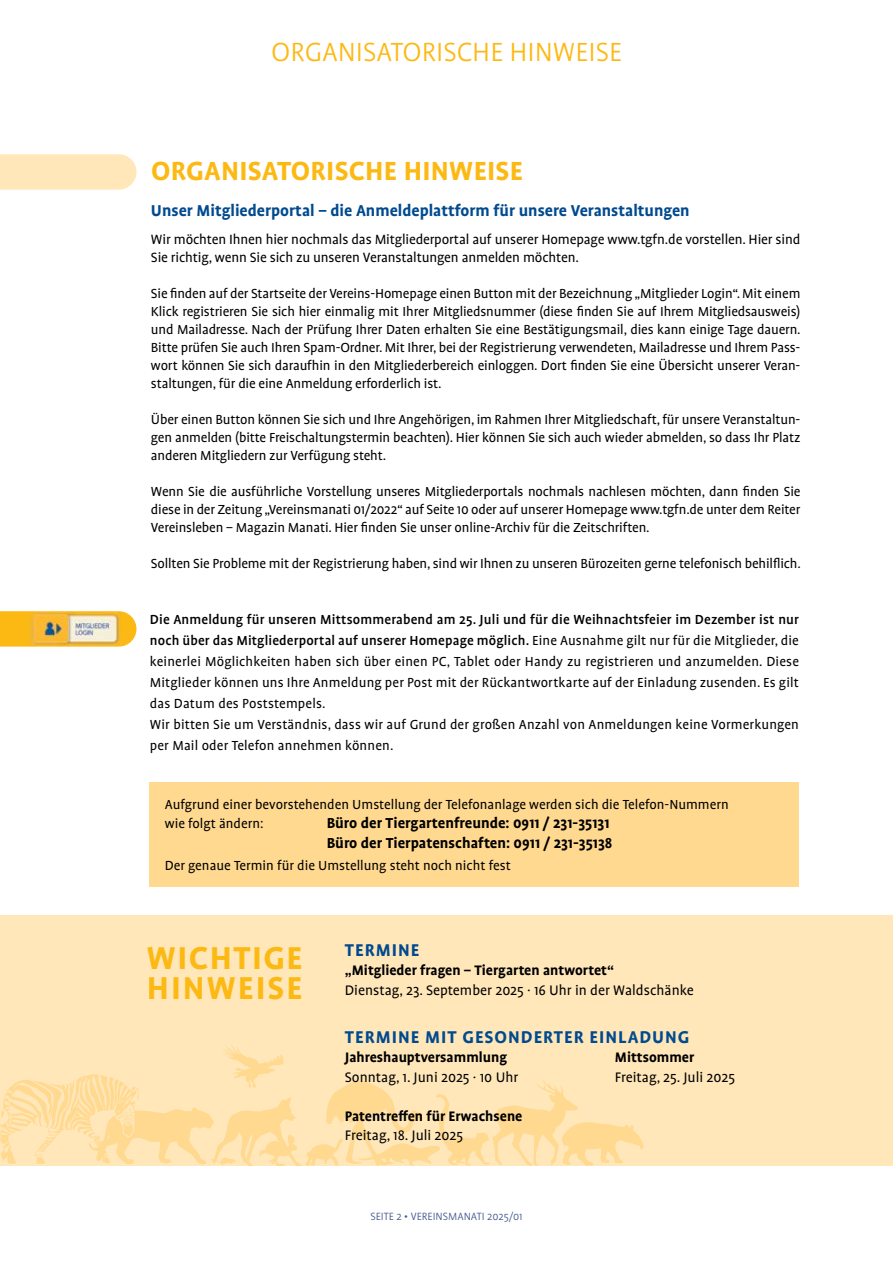
<style>
.page{position:relative;width:893px;height:1263px;background:#fff}
.page>*{position:absolute;margin:0;border:0;box-sizing:border-box;transform-origin:0 0}
.t1{font:700 36.15px/29.4px "Profile OT";letter-spacing:.055em;color:#fdb913}
.t2{font:300 30px "Profile OT";color:#fdb913}
.t3{font:700 30px "Profile OT";letter-spacing:.01em;color:#fdb913}
.t4{font:700 19.5px "Profile OT";letter-spacing:.05em;color:#004a8f}
.t5{font:700 18px "Profile OT";color:#004a8f}
.t6{font:700 16.5px/19.8px "Profile OT";color:#000}
.t7{font:15.75px "Profile OT";color:#000}
.t8{font:700 15.75px "Profile OT";color:#000}
.t9{font:15.3px/18px "Profile OT";letter-spacing:-.01em;color:#000}
.t10{font:15px/18px "Profile OT";color:#000;text-align:justify}
.t11{font:300 12px "Profile OT";color:#41568d}
.s1{font-weight:500}
</style>
<div class="page">
<svg style="left:0;top:611px;width:136px;height:36px;background:#fcc02d"></svg>
<svg style="left:0;top:154px;width:136px;height:36px;background:#ffe7bb"></svg>
<img style="left:29px;top:613px;width:91px;height:32px">
<div style="left:0;top:916px;width:893px;height:250px;background:#ffe7b9"></div>
<div style="left:150px;top:782px;width:649px;height:105px;background:#ffd990"></div>
<svg style="left:0;top:1045px;width:644px;height:121px"></svg>
<h2 class="t2" style="left:271px;top:36px;width:352px">ORGANISATORISCHE HINWEISE</h2>
<h2 class="t3" style="left:151px;top:155px;width:373px">ORGANISATORISCHE HINWEISE</h2>
<p class="t5" style="left:151px;top:201px;width:540px">Unser Mitgliederportal – die Anmeldeplattform für unsere Veranstaltungen</p>
<p class="t9" style="left:151px;top:231px;width:651px">Wir möchten Ihnen hier nochmals das Mitgliederportal auf unserer Homepage www.tgfn.de vorstellen. Hier sind<br>Sie richtig, wenn Sie sich zu unseren Veranstaltungen anmelden möchten.</p>
<p class="t10" style="left:151px;top:285px;width:651px">Sie finden auf der Startseite der Vereins-Homepage einen Button mit der Bezeichnung „Mitglieder Login“. Mit einem Klick registrieren Sie sich hier einmalig mit Ihrer Mitgliedsnummer (diese finden Sie auf Ihrem Mitgliedsausweis) und Mailadresse. Nach der Prüfung Ihrer Daten erhalten Sie eine Bestätigungsmail, dies kann einige Tage dauern.<br>Bitte prüfen Sie auch Ihren Spam-Ordner. Mit Ihrer, bei der Registrierung verwendeten, Mailadresse und Ihrem Pass&shy;wort können Sie sich daraufhin in den Mitgliederbereich einloggen. Dort finden Sie eine Übersicht unserer Veran&shy;staltungen, für die eine Anmeldung erforderlich ist.</p>
<p class="t10" style="left:151px;top:411px;width:651px">Über einen Button können Sie sich und Ihre Angehörigen, im Rahmen Ihrer Mitgliedschaft, für unsere Veranstaltun&shy;gen anmelden (bitte Freischaltungstermin beachten). Hier können Sie sich auch wieder abmelden, so dass Ihr Platz anderen Mitgliedern zur Verfügung steht.</p>
<p class="t10" style="left:151px;top:483px;width:651px">Wenn Sie die ausführliche Vorstellung unseres Mitgliederportals nochmals nachlesen möchten, dann finden Sie diese in der Zeitung „Vereinsmanati 01/2022“ auf Seite 10 oder auf unserer Homepage www.tgfn.de unter dem Reiter Vereinsleben – Magazin Manati. Hier finden Sie unser online-Archiv für die Zeitschriften.</p>
<p class="t10" style="left:151px;top:555px;width:651px">Sollten Sie Probleme mit der Registrierung haben, sind wir Ihnen zu unseren Bürozeiten gerne telefonisch behilflich.</p>
<p class="t10" style="left:150px;top:610px;width:651px;line-height:21px;text-align:left"><span class="s1">Die Anmeldung für unseren Mittsommerabend am 25. Juli und für die Weihnachtsfeier im Dezember ist nur noch über das Mitgliederportal auf unserer Homepage möglich.</span> Eine Ausnahme gilt nur für die Mitglieder, die keinerlei Möglichkeiten haben sich über einen PC, Tablet oder Handy zu registrieren und anzumelden. Diese Mitglieder können uns Ihre Anmeldung per Post mit der Rückantwortkarte auf der Einladung zusenden. Es gilt das Datum des Poststempels.<br>Wir bitten Sie um Verständnis, dass wir auf Grund der großen Anzahl von Anmeldungen keine Vormerkungen per Mail oder Telefon annehmen können.</p>
<p class="t10" style="left:165px;top:795px;width:565px;line-height:19.8px">Aufgrund einer bevorstehenden Umstellung der Telefonanlage werden sich die Telefon-Nummern wie folgt ändern:</p>
<p class="t6" style="left:327px;top:814px;width:287px">Büro der Tiergartenfreunde: 0911 / 231-35131<br>Büro der Tierpatenschaften: 0911 / 231-35138</p>
<p class="t10" style="left:165px;top:858px;width:348px">Der genaue Termin für die Umstellung steht noch nicht fest</p>
<h1 class="t1" style="left:147px;top:945px;width:157px">wichtige hinweise</h1>
<h3 class="t4" style="left:345px;top:940px;width:76px">Termine</h3>
<p class="t8" style="left:345px;top:962px;width:271px">„Mitglieder fragen – Tiergarten antwortet“</p>
<p class="t7" style="left:345px;top:982px;width:351px">Dienstag, 23. September 2025 · 16 Uhr in der Waldschänke</p>
<h3 class="t4" style="left:345px;top:1026px;width:346px">Termine mit gesonderter Einladung</h3>
<p class="t8" style="left:345px;top:1049px;width:203px">Jahreshauptversammlung M</p>
<p class="t8" style="left:627px;top:1049px;width:69px">ittsommer</p>
<p class="t7" style="left:345px;top:1068px;width:175px">Sonntag, 1. Juni 2025 · 10 Uhr</p>
<p class="t7" style="left:615px;top:1068px;width:122px">Freitag, 25. Juli 2025</p>
<p class="t8" style="left:345px;top:1107px;width:179px">Patentreffen für Erwachsene</p>
<p class="t7" style="left:345px;top:1127px;width:120px">Freitag, 18. Juli 2025</p>
<p class="t11" style="left:370px;top:1210px;width:154px">SEITE 2 • VEREINSMANATI 2025/01</p>
</div>
